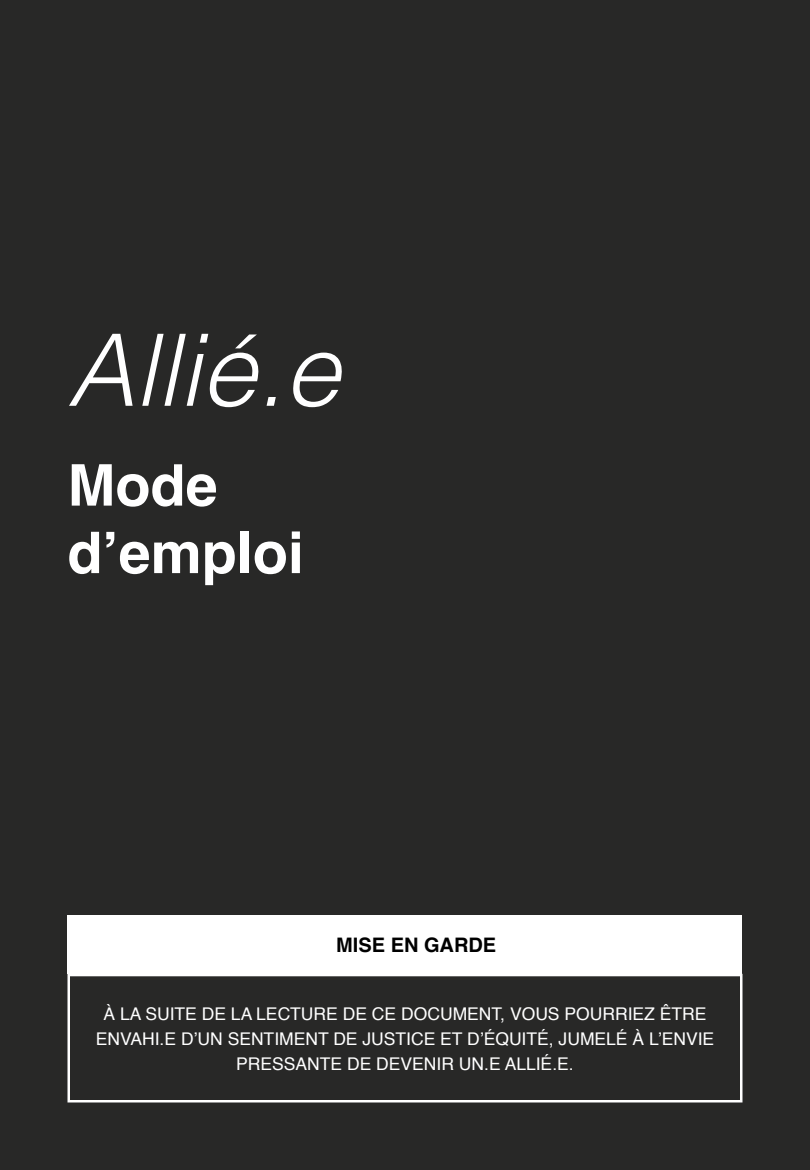
<style>
.page{position:relative;width:810px;height:1170px;background:#282827}
.page>*{position:absolute;margin:0;border:0;box-sizing:border-box;transform-origin:0 0}
.t1{font:italic 300 100px "Helvetica";color:#fff}
.t2{font:700 57.5px/67.5px "Helvetica";color:#fff}
.t3{font:700 20px "Helvetica";color:#000}
.t4{font:17.5px/25px "Helvetica";color:#fff;text-align:center}
</style>
<div class="page">
<div style="left:68px;top:974px;width:674px;height:128px;border:2px solid #fff"></div>
<div style="left:68px;top:915px;width:674px;height:59px;background:#fff"></div>
<h1 class="t1" style="left:68px;top:285px;width:274px">Allié.e</h1>
<h2 class="t2" style="left:68px;top:452px;width:238px">Mode d’emploi</h2>
<p class="t3" style="left:336px;top:929px;width:162px">MISE EN GARDE</p>
<p class="t4" style="left:96px;top:1002px;width:620px">À LA SUITE DE LA LECTURE DE CE DOCUMENT, VOUS POURRIEZ ÊTRE<br>ENVAHI.E D’UN SENTIMENT DE JUSTICE ET D’ÉQUITÉ, JUMELÉ À L’ENVIE<br>PRESSANTE DE DEVENIR UN.E ALLIÉ.E.</p>
</div>
